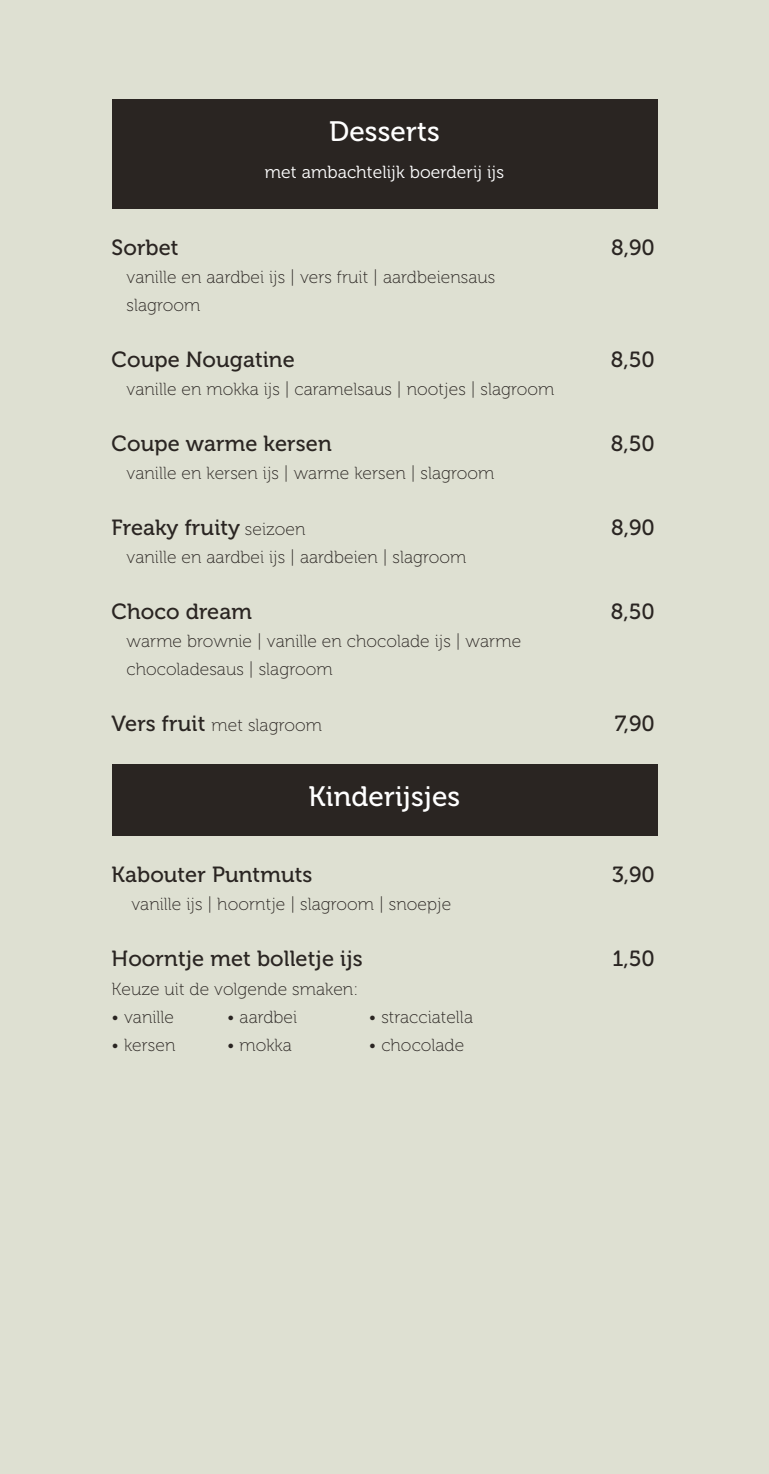
<style>
.page{position:relative;width:769px;height:1474px;background:#fff}
.page>*{position:absolute;margin:0;border:0;box-sizing:border-box;transform-origin:0 0}
.t1{font:28px "Museo 500";letter-spacing:.005em;color:#fff}
.t2{font:21.88px "Museo 500";letter-spacing:.005em;color:#2a2522}
.t3{font:17.5px/28px "Museo 100";letter-spacing:.005em;color:#2a2522}
.t4{font:17.5px "Museo 300";letter-spacing:.005em;color:#fff}
.s1{font-family:"Museo 100";font-size:17.5px}
.s2{font-family:"Museo 500";font-size:21.88px}
</style>
<div class="page">
<div style="left:0;top:0;width:769px;height:1473px;background:#dee0d2"></div>
<div style="left:112px;top:764px;width:545px;height:72px;background:#2a2522"></div>
<div style="left:112px;top:99px;width:545px;height:109px;background:#2a2522"></div>
<h1 class="t1" style="left:329px;top:116px;width:112px">Desserts</h1>
<p class="t4" style="left:265px;top:162px;width:241px">met ambachtelijk boerderij ijs</p>
<p class="t2" style="left:112px;top:235px;width:68px">Sorbet</p>
<p class="t2" style="left:611px;top:235px;width:45px">8,90</p>
<p class="t3" style="left:126px;top:263px;width:370px">vanille en aardbei ijs | vers fruit | aardbeiensaus slagroom</p>
<p class="t2" style="left:112px;top:347px;width:185px">Coupe Nougatine</p>
<p class="t2" style="left:611px;top:347px;width:46px">8,50</p>
<p class="t3" style="left:126px;top:375px;width:429px">vanille en mokka ijs | caramelsaus | nootjes | slagroom</p>
<p class="t2" style="left:112px;top:431px;width:222px">Coupe warme kersen</p>
<p class="t2" style="left:611px;top:431px;width:46px">8,50</p>
<p class="t3" style="left:126px;top:459px;width:369px">vanille en kersen ijs | warme kersen | slagroom</p>
<p class="t2" style="left:112px;top:515px;width:195px">Freaky fruity <span class="s1">seizoen</span></p>
<p class="t2" style="left:611px;top:515px;width:45px">8,90</p>
<p class="t3" style="left:126px;top:543px;width:341px">vanille en aardbei ijs | aardbeien | slagroom</p>
<p class="t2" style="left:112px;top:599px;width:142px">Choco dream</p>
<p class="t2" style="left:611px;top:599px;width:46px">8,50</p>
<p class="t3" style="left:126px;top:627px;width:396px">warme brownie | vanille en chocolade ijs | warme chocoladesaus | slagroom</p>
<p class="t3" style="left:112px;top:711px;width:212px"><span class="s2">Vers fruit</span> met slagroom</p>
<p class="t2" style="left:615px;top:711px;width:41px">7,90</p>
<h1 class="t1" style="left:309px;top:780px;width:153px">Kinderijsjes</h1>
<p class="t2" style="left:112px;top:863px;width:202px">Kabouter Puntmuts</p>
<p class="t2" style="left:612px;top:863px;width:44px">3,90</p>
<p class="t3" style="left:131px;top:890px;width:321px">vanille ijs | hoorntje | slagroom | snoepje</p>
<p class="t2" style="left:112px;top:947px;width:252px">Hoorntje met bolletje ijs</p>
<p class="t2" style="left:612px;top:947px;width:44px">1,50</p>
<p class="t3" style="left:112px;top:974px;width:248px">Keuze uit de volgende smaken:</p>
<p class="t3" style="left:112px;top:1002px;width:64px">• vanille</p>
<p class="t3" style="left:227px;top:1002px;width:72px">• aardbei</p>
<p class="t3" style="left:369px;top:1002px;width:106px">• stracciatella</p>
<p class="t3" style="left:112px;top:1030px;width:65px">• kersen</p>
<p class="t3" style="left:227px;top:1030px;width:66px">• mokka</p>
<p class="t3" style="left:369px;top:1030px;width:97px">• chocolade</p>
</div>
